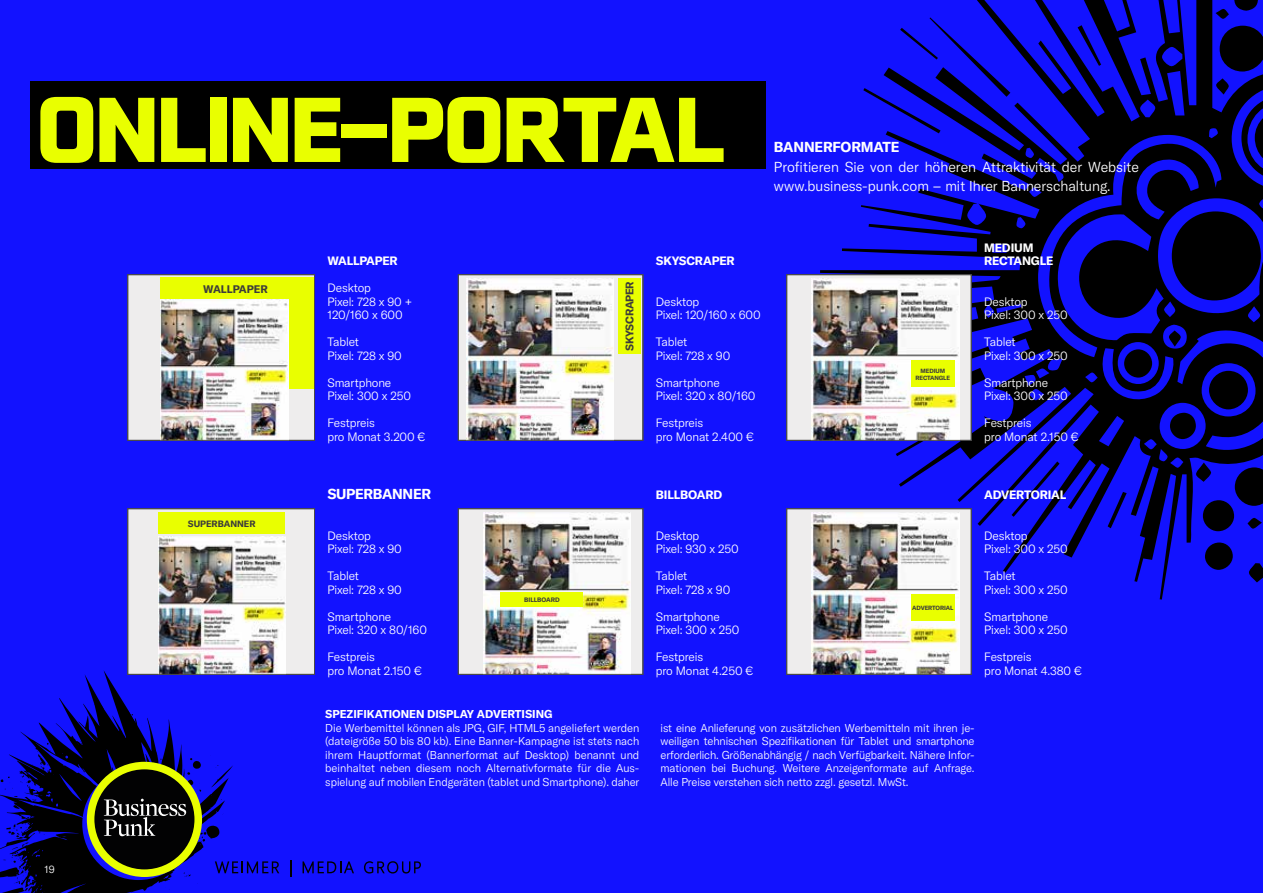
<style>
.page{position:relative;width:1263px;height:893px;background:#1212ff}
.page>*{position:absolute;margin:0;border:0;box-sizing:border-box;transform-origin:0 0}
.t1{font:700 90px "Erbaum";letter-spacing:-.095em;color:#e9ff00}
.t2{font:300 14.25px/19.5px "GT America";color:#fff}
.t3{font:700 14.25px "GT America";letter-spacing:-.02em;color:#fff}
.t4{font:300 12px/13.5px "GT America";letter-spacing:-.01em;color:#fff}
.t5{font:700 12px/13.5px "GT America";letter-spacing:-.01em;color:#fff}
.t6{font:300 11.25px/13.5px "GT America";letter-spacing:-.01em;color:#fff;text-align:justify}
.t7{font:700 11.25px "GT America";color:#fff}
.t8{font:700 10.8px "GT America";letter-spacing:-.03em;color:#3c3c3b}
.t9{font:700 10.8px "GT America";color:#3c3c3b}
.t10{font:300 10.5px "GT America";color:#fff}
.t11{font:700 9px "GT America";color:#3c3c3b}
.t12{font:700 6.3px "GT America";color:#3c3c3b}
.t13{font:700 6px/7.2px "GT America";letter-spacing:-.01em;color:#3c3c3b;text-align:center}
</style>
<div class="page">
<svg style="left:820px;top:0;width:443px;height:600px"></svg>
<svg style="left:1219px;top:26px;width:44px;height:46px"></svg>
<svg style="left:1235px;top:467px;width:28px;height:39px"></svg>
<div style="left:1203px;top:500px;width:31px;height:31px;background:#000;border-radius:50%"></div>
<div style="left:1205px;top:542px;width:28px;height:28px;background:#000;border-radius:50%"></div>
<svg style="left:1248px;top:563px;width:15px;height:19px"></svg>
<svg style="left:1011px;top:461px;width:48px;height:56px"></svg>
<svg style="left:1196px;top:463px;width:15px;height:19px"></svg>
<svg style="left:896px;top:441px;width:53px;height:15px"></svg>
<svg style="left:1077px;top:25px;width:24px;height:41px"></svg>
<svg style="left:1216px;top:78px;width:13px;height:17px"></svg>
<svg style="left:1108px;top:492px;width:19px;height:36px"></svg>
<svg style="left:863px;top:17px;width:147px;height:116px"></svg>
<svg style="left:1247px;top:517px;width:15px;height:12px"></svg>
<svg style="left:1215px;top:0;width:43px;height:19px"></svg>
<svg style="left:971px;top:343px;width:19px;height:74px"></svg>
<div style="left:1172px;top:211px;width:89px;height:90px;background:#000;border-radius:50%"></div>
<div style="left:1170px;top:413px;width:26px;height:26px;background:#000;border-radius:13px"></div>
<div style="left:1209px;top:371px;width:39px;height:38px;background:#000;border-radius:50%"></div>
<div style="left:1124px;top:349px;width:28px;height:29px;background:#000;border-radius:50%"></div>
<svg style="left:1169px;top:330px;width:12px;height:17px"></svg>
<svg style="left:1241px;top:95px;width:22px;height:86px"></svg>
<div style="left:30px;top:82px;width:735px;height:87px;background:#000"></div>
<div style="left:458px;top:508px;width:185px;height:167px;background:#eeeded"></div>
<img style="left:484px;top:512px;width:147px;height:161px">
<div style="left:500px;top:592px;width:83px;height:14px;background:#e9ff00"></div>
<div style="left:458px;top:508px;width:185px;height:167px;border:1px solid #4a4a49"></div>
<div style="left:786px;top:508px;width:185px;height:167px;background:#eeeded"></div>
<img style="left:812px;top:512px;width:147px;height:161px">
<div style="left:911px;top:595px;width:44px;height:26px;background:#e9ff00"></div>
<div style="left:786px;top:508px;width:185px;height:167px;border:1px solid #4a4a49"></div>
<div style="left:786px;top:274px;width:185px;height:167px;background:#eeeded"></div>
<img style="left:812px;top:278px;width:147px;height:161px">
<div style="left:911px;top:361px;width:44px;height:26px;background:#e9ff00"></div>
<div style="left:786px;top:274px;width:185px;height:167px;border:1px solid #4a4a49"></div>
<div style="left:458px;top:274px;width:185px;height:167px;background:#eeeded"></div>
<img style="left:466px;top:279px;width:148px;height:160px">
<div style="left:458px;top:274px;width:185px;height:167px;border:1px solid #4a4a49"></div>
<div style="left:618px;top:278px;width:22px;height:76px;background:#e9ff00"></div>
<div style="left:128px;top:508px;width:187px;height:167px;background:#eeeded"></div>
<div style="left:159px;top:512px;width:126px;height:22px;background:#e9ff00"></div>
<img style="left:159px;top:537px;width:126px;height:136px">
<div style="left:128px;top:508px;width:187px;height:167px;border:1px solid #4a4a49"></div>
<div style="left:128px;top:274px;width:187px;height:167px;background:#eeeded"></div>
<div style="left:160px;top:278px;width:151px;height:22px;background:#e9ff00"></div>
<div style="left:288px;top:278px;width:25px;height:111px;background:#e9ff00"></div>
<img style="left:160px;top:300px;width:128px;height:139px">
<div style="left:128px;top:274px;width:187px;height:167px;border:1px solid #4a4a49"></div>
<svg style="left:0;top:670px;width:279px;height:223px"></svg>
<svg style="left:290px;top:861px;width:1px;height:16px"></svg>
<svg style="left:303px;top:861px;width:51px;height:12px"></svg>
<svg style="left:364px;top:861px;width:57px;height:12px"></svg>
<h1 class="t1" style="left:34px;top:65px;width:695px">ONLINE-PORTAL</h1>
<p class="t3" style="left:774px;top:138px;width:127px">BANNERFORMATE</p>
<p class="t2" style="left:774px;top:157px;width:366px">Profitieren Sie von der höheren Attraktivität der Website www.business-punk.com – mit Ihrer Bannerschaltung.</p>
<p class="t9" style="left:203px;top:282px;width:66px">WALLPAPER</p>
<p class="t11" style="left:188px;top:518px;width:69px">SUPERBANNER</p>
<p class="t5" style="left:327px;top:254px;width:72px">WALLPAPER</p>
<p class="t4" style="left:327px;top:281px;width:86px">Desktop<br>Pixel: 728 x 90 +<br>120/160 x 600</p>
<p class="t4" style="left:327px;top:335px;width:76px">Tablet<br>Pixel: 728 x 90</p>
<p class="t4" style="left:327px;top:376px;width:85px">Smartphone<br>Pixel: 300 x 250</p>
<p class="t4" style="left:327px;top:416px;width:100px">Festpreis<br>pro Monat 3.200 €</p>
<p class="t3" style="left:327px;top:485px;width:105px">SUPERBANNER</p>
<p class="t4" style="left:327px;top:529px;width:76px">Desktop<br>Pixel: 728 x 90</p>
<p class="t4" style="left:327px;top:569px;width:76px">Tablet<br>Pixel: 728 x 90</p>
<p class="t4" style="left:327px;top:610px;width:101px">Smartphone<br>Pixel: 320 x 80/160</p>
<p class="t4" style="left:327px;top:650px;width:96px">Festpreis<br>pro Monat 2.150 €</p>
<p class="t12" style="left:524px;top:595px;width:37px">BILLBOARD</p>
<p class="t8" style="left:623px;top:351px;width:71px;rotate:-90deg">SKYSCRAPER</p>
<p class="t5" style="left:656px;top:254px;width:80px">SKYSCRAPER</p>
<p class="t4" style="left:656px;top:295px;width:106px">Desktop<br>Pixel: 120/160 x 600</p>
<p class="t4" style="left:656px;top:335px;width:76px">Tablet<br>Pixel: 728 x 90</p>
<p class="t4" style="left:656px;top:376px;width:101px">Smartphone<br>Pixel: 320 x 80/160</p>
<p class="t4" style="left:656px;top:416px;width:100px">Festpreis<br>pro Monat 2.400 €</p>
<p class="t5" style="left:656px;top:488px;width:68px">BILLBOARD</p>
<p class="t4" style="left:656px;top:529px;width:84px">Desktop<br>Pixel: 930 x 250</p>
<p class="t4" style="left:656px;top:569px;width:76px">Tablet<br>Pixel: 728 x 90</p>
<p class="t4" style="left:656px;top:610px;width:85px">Smartphone<br>Pixel: 300 x 250</p>
<p class="t4" style="left:656px;top:650px;width:99px">Festpreis<br>pro Monat 4.250 €</p>
<p class="t13" style="left:915px;top:367px;width:36px">MEDIUM<br>RECTANGLE</p>
<p class="t13" style="left:912px;top:604px;width:43px">ADVERTORIAL</p>
<p class="t5" style="left:984px;top:240px;width:71px">MEDIUM<br>RECTANGLE</p>
<p class="t4" style="left:984px;top:295px;width:85px">Desktop<br>Pixel: 300 x 250</p>
<p class="t4" style="left:984px;top:335px;width:85px">Tablet<br>Pixel: 300 x 250</p>
<p class="t4" style="left:984px;top:376px;width:85px">Smartphone<br>Pixel: 300 x 250</p>
<p class="t4" style="left:984px;top:416px;width:96px">Festpreis<br>pro Monat 2.150 €</p>
<p class="t5" style="left:984px;top:488px;width:84px">ADVERTORIAL</p>
<p class="t4" style="left:984px;top:529px;width:85px">Desktop<br>Pixel: 300 x 250</p>
<p class="t4" style="left:984px;top:569px;width:85px">Tablet<br>Pixel: 300 x 250</p>
<p class="t4" style="left:984px;top:610px;width:85px">Smartphone<br>Pixel: 300 x 250</p>
<p class="t4" style="left:984px;top:650px;width:99px">Festpreis<br>pro Monat 4.380 €</p>
<p class="t10" style="left:45px;top:864px;width:12px">19</p>
<p class="t7" style="left:325px;top:707px;width:229px">SPEZIFIKATIONEN DISPLAY ADVERTISING</p>
<p class="t6" style="left:325px;top:721px;width:315px">Die Werbemittel können als JPG, GIF, HTML5 angeliefert werden (dateigröße 50 bis 80 kb). Eine Banner-Kampagne ist stets nach ihrem Hauptformat (Bannerformat auf Desktop) benannt und beinhaltet neben diesem noch Alternativformate für die Aus&shy;spielung auf mobilen Endgeräten (tablet und Smartphone). daher</p>
<p class="t6" style="left:660px;top:721px;width:315px">ist eine Anlieferung von zusätzlichen Werbemitteln mit ihren je&shy;weiligen tehnischen Spezifikationen für Tablet und smartphone erforderlich. Größenabhängig / nach Verfügbarkeit. Nähere Infor&shy;mationen bei Buchung. Weitere Anzeigenformate auf Anfrage.<br>Alle Preise verstehen sich netto zzgl. gesetzl. MwSt.</p>
</div>
